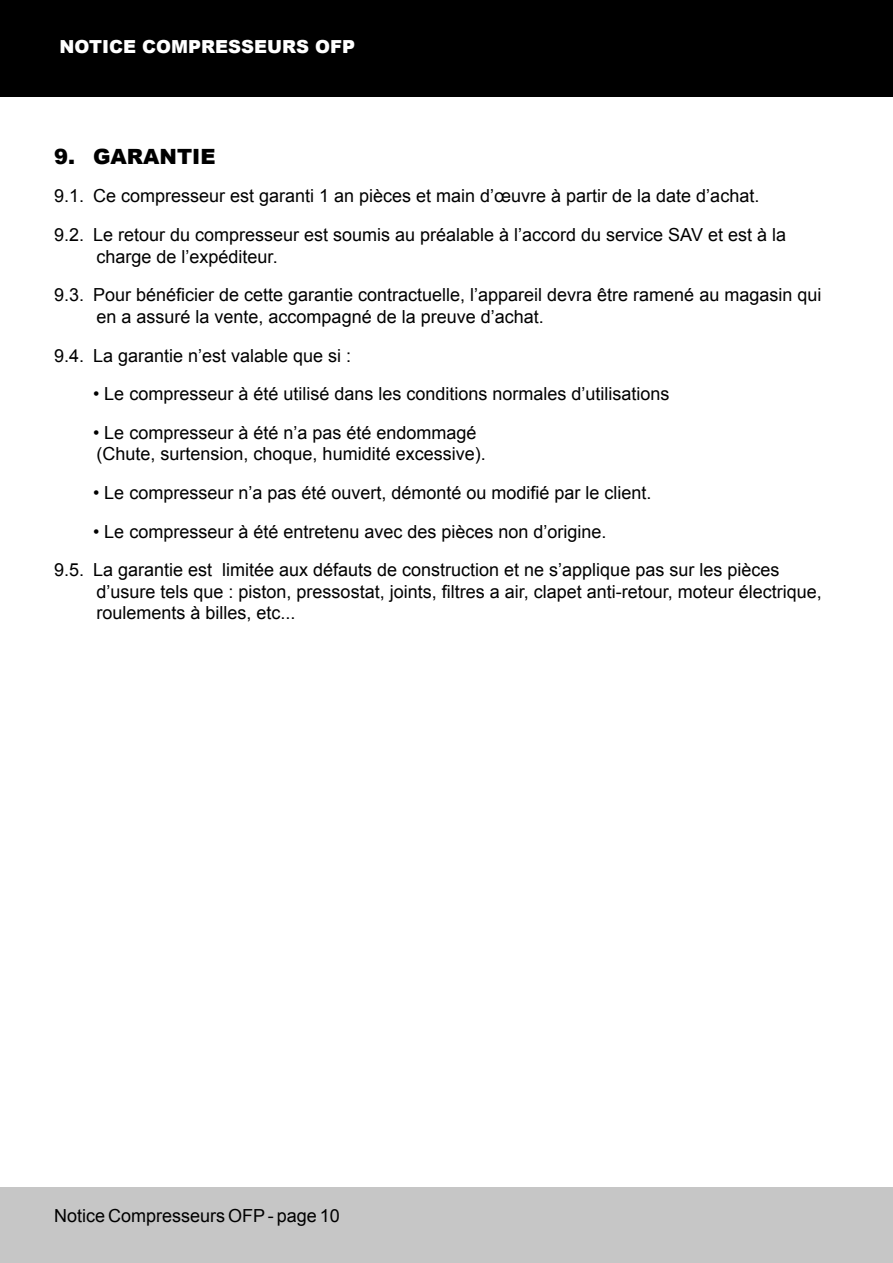
<style>
.page{position:relative;width:893px;height:1263px;background:#fff}
.page>*{position:absolute;margin:0;border:0;box-sizing:border-box;transform-origin:0 0}
.t1{font:900 21px "Arial";color:#000}
.t2{font:18px/38.5px "Arial";color:#000}
.t3{font:900 18px "Arial";color:#fff}
</style>
<div class="page">
<div style="left:0;top:1187px;width:893px;height:76px;background:#c6c6c6"></div>
<div style="left:0;top:0;width:893px;height:96px;background:#000"></div>
<p class="t3" style="left:60px;top:33px;width:297px">NOTICE COMPRESSEURS OFP</p>
<p class="t1" style="left:54px;top:141px;width:163px">9. GARANTIE</p>
<p class="t2" style="left:54px;top:177px;width:734px">9.1. Ce compresseur est garanti 1 an pièces et main d’œuvre à partir de la date d’achat.<br>9.2. Le retour du compresseur est soumis au préalable à l’accord du service SAV et est à la</p>
<p class="t2" style="left:54px;top:237px;width:769px;text-indent:43px">charge de l’expéditeur.<br>9.3. Pour bénéficier de cette garantie contractuelle, l’appareil devra être ramené au magasin qui</p>
<p class="t2" style="left:54px;top:297px;width:491px;text-indent:43px">en a assuré la vente, accompagné de la preuve d’achat.<br>9.4. La garantie n’est valable que si :</p>
<p class="t2" style="left:93px;top:375px;width:578px">• Le compresseur à été utilisé dans les conditions normales d’utilisations</p>
<p class="t2" style="left:93px;top:422px;width:394px;line-height:21.6px">• Le compresseur à été n’a pas été endommagé (Chute, surtension, choque, humidité excessive).</p>
<p class="t2" style="left:93px;top:474px;width:560px">• Le compresseur n’a pas été ouvert, démonté ou modifié par le client.</p>
<p class="t2" style="left:54px;top:512px;width:727px;text-indent:39px">• Le compresseur à été entretenu avec des pièces non d’origine.<br>9.5. La garantie est limitée aux défauts de construction et ne s’applique pas sur les pièces</p>
<p class="t2" style="left:97px;top:581px;width:727px;line-height:21.6px">d’usure tels que : piston, pressostat, joints, filtres a air, clapet anti-retour, moteur électrique, roulements à billes, etc...</p>
<p class="t2" style="left:54px;top:1197px;width:287px">Notice Compresseurs OFP - page 10</p>
</div>
